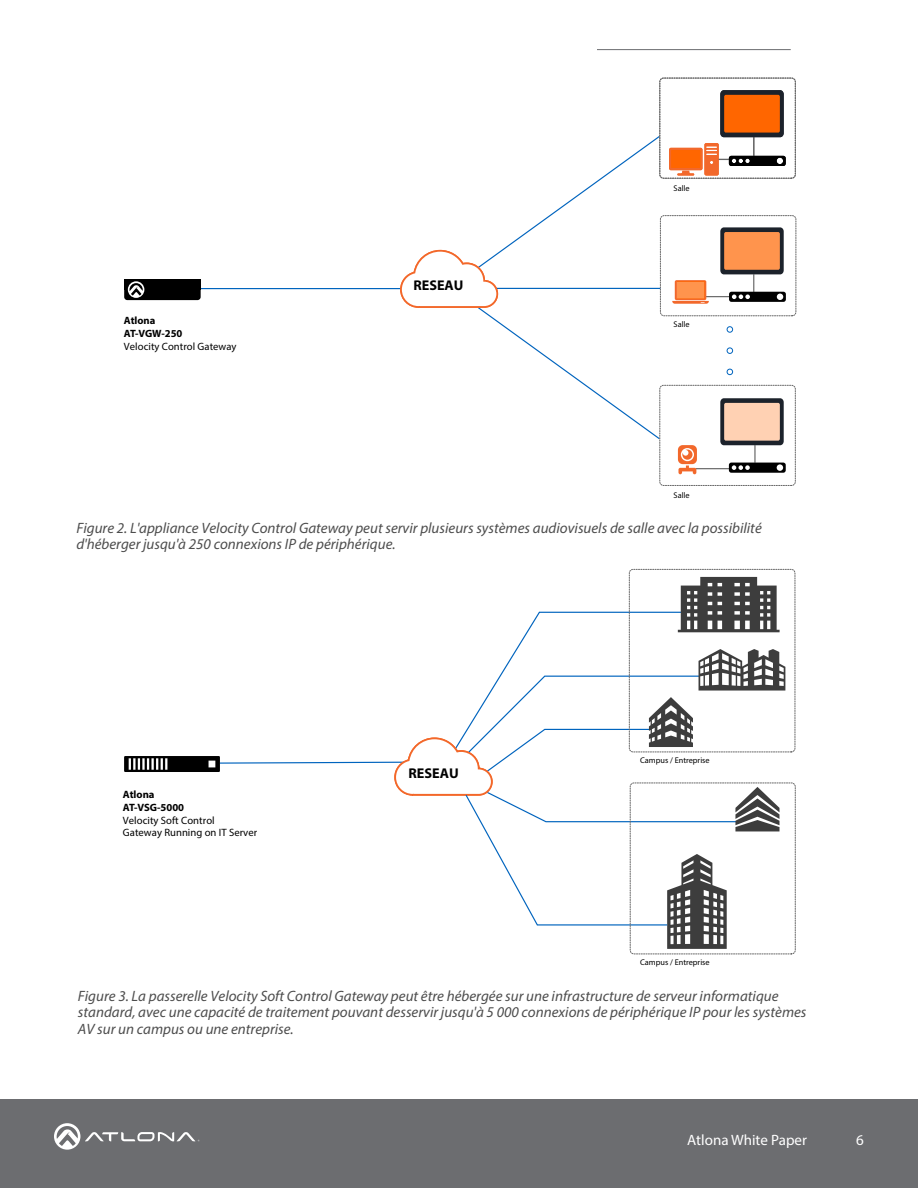
<style>
.page{position:relative;width:918px;height:1188px;background:#fff}
.page>*{position:absolute;margin:0;border:0;box-sizing:border-box;transform-origin:0 0}
.t1{font:italic 15px/16.2px "Myriad Pro";color:#4d4d4d}
.t2{font:15px "Myriad Pro";color:#fff}
.t3{font:700 14.25px "Myriad Pro";color:#000}
.t4{font:700 14.1px "Myriad Pro";color:#000}
.t5{font:10.65px/12.8px "Myriad Pro";letter-spacing:.005em;color:#000}
.t6{font:8.25px "Myriad Pro";color:#000}
.s1{font-weight:700}
</style>
<div class="page">
<div style="left:0;top:1100px;width:918px;height:88px;background:#6c6d70"></div>
<svg style="left:54px;top:1123px;width:145px;height:27px"></svg>
<hr style="left:597px;top:50px;width:194px;height:1px;background:#6c6d70">
<hr style="left:695px;top:468px;width:36px;height:1px;background:#666">
<hr style="left:189px;top:288px;width:212px;height:1px;background:#0064be">
<svg style="left:727px;top:369px;width:6px;height:6px"></svg>
<svg style="left:727px;top:348px;width:6px;height:6px"></svg>
<div style="left:727px;top:326px;width:6px;height:7px;border:1px solid #0064be;border-radius:50%"></div>
<svg style="left:672px;top:227px;width:114px;height:77px"></svg>
<svg style="left:678px;top:445px;width:19px;height:29px"></svg>
<svg style="left:720px;top:398px;width:66px;height:75px"></svg>
<svg style="left:399px;top:135px;width:262px;height:305px"></svg>
<div style="left:660px;top:215px;width:136px;height:101px;border:1px dashed #666;border-radius:4px"></div>
<div style="left:660px;top:385px;width:136px;height:101px;border:1px dashed #666;border-radius:4px"></div>
<div style="left:124px;top:279px;width:77px;height:21px;background:#000;border-radius:3px"></div>
<div style="left:124px;top:279px;width:77px;height:11px;background:#000"></div>
<svg style="left:128px;top:281px;width:16px;height:17px"></svg>
<svg style="left:669px;top:90px;width:117px;height:86px"></svg>
<div style="left:660px;top:78px;width:136px;height:101px;border:1px dashed #666;border-radius:4px"></div>
<div style="left:629px;top:569px;width:166px;height:183px;border:1px dashed #666;border-radius:4px"></div>
<div style="left:630px;top:783px;width:166px;height:171px;border:1px dashed #666;border-radius:4px"></div>
<svg style="left:124px;top:577px;width:661px;height:372px"></svg>
<p class="t4" style="left:414px;top:276px;width:52px">RESEAU</p>
<p class="t6" style="left:674px;top:184px;width:18px">Salle</p>
<p class="t5" style="left:124px;top:314px;width:114px"><span class="s1">Atlona<br>AT-VGW-250<br></span>Velocity Control Gateway</p>
<p class="t6" style="left:674px;top:319px;width:18px">Salle</p>
<p class="t6" style="left:674px;top:490px;width:18px">Salle</p>
<p class="t1" style="left:76px;top:520px;width:687px">Figure 2. L'appliance Velocity Control Gateway peut servir plusieurs systèmes audiovisuels de salle avec la possibilité d'héberger jusqu'à 250 connexions IP de périphérique.</p>
<p class="t5" style="left:123px;top:788px;width:136px"><span class="s1">Atlona<br>AT-VSG-5000<br></span>Velocity Soft Control<br>Gateway Running on IT Server</p>
<p class="t3" style="left:408px;top:764px;width:52px">RESEAU</p>
<p class="t6" style="left:640px;top:755px;width:71px">Campus / Entreprise</p>
<p class="t6" style="left:640px;top:957px;width:71px">Campus / Entreprise</p>
<p class="t1" style="left:78px;top:988px;width:730px">Figure 3. La passerelle Velocity Soft Control Gateway peut être hébergée sur une infrastructure de serveur informatique standard, avec une capacité de traitement pouvant desservir jusqu'à 5 000 connexions de périphérique IP pour les systèmes<br>AV sur un campus ou une entreprise.</p>
<p class="t2" style="left:687px;top:1131px;width:121px">Atlona White Paper</p>
<p class="t2" style="left:856px;top:1131px;width:9px">6</p>
</div>
